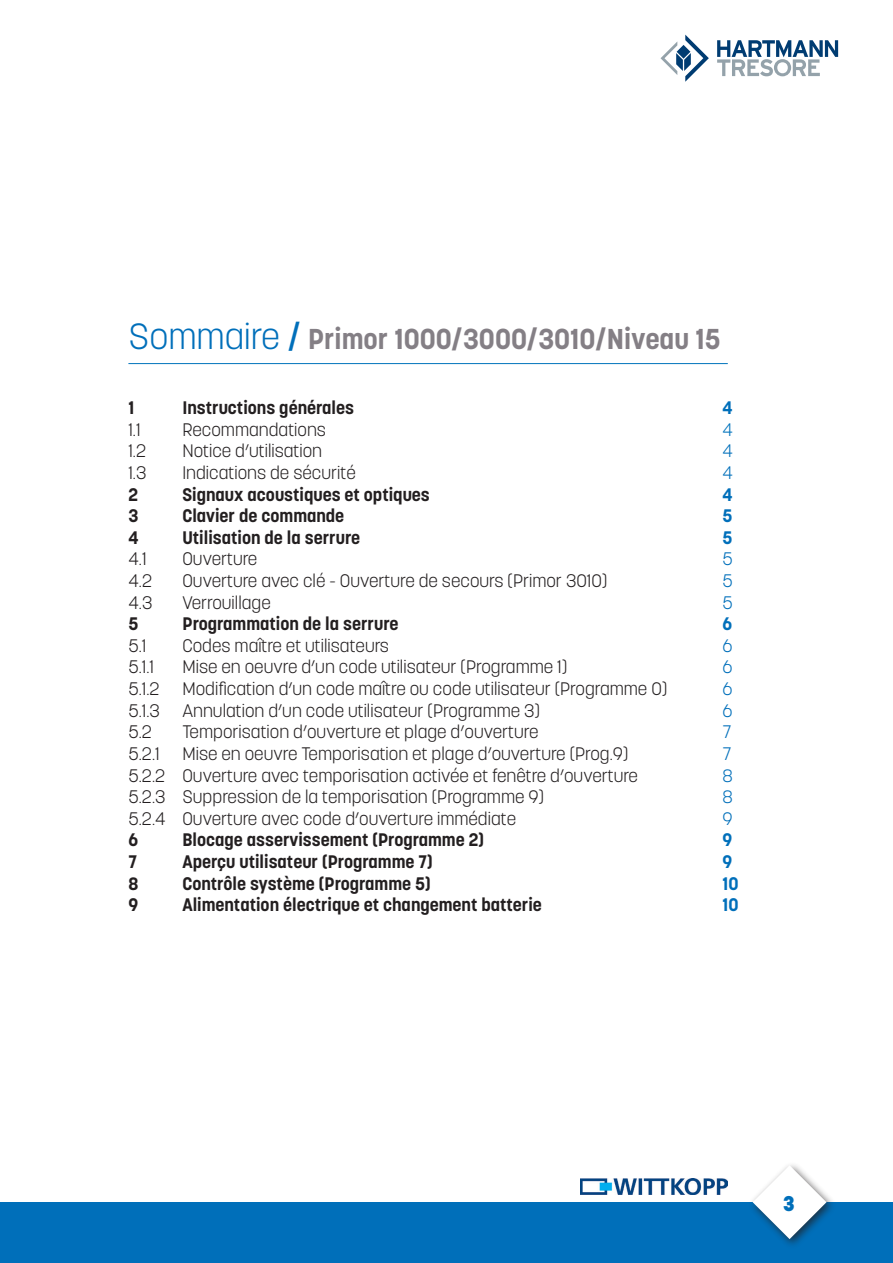
<style>
.page{position:relative;width:893px;height:1263px;background:#fff}
.page>*{position:absolute;margin:0;border:0;box-sizing:border-box;transform-origin:0 0}
.t1{font:700 28.5px "Korolev";color:#847f85}
.t2{font:800 21px "Korolev";color:#006fba}
.t3{font:300 18px "Korolev";color:#231f20}
.t4{font:700 18px "Korolev";color:#231f20}
.t5{font:300 18px "Korolev";color:#006fba}
.t6{font:700 18px "Korolev";color:#006fba}
.t7{font:300 18px "Korolev";color:#0073bc}
.s1{font-weight:300;font-size:36px;color:#006fba}
.s2{font-weight:500;font-size:36px;color:#006fba}
</style>
<div class="page">
<img style="left:580px;top:1178px;width:148px;height:17px">
<div style="left:0;top:1202px;width:893px;height:61px;background:#006fba"></div>
<div style="left:748px;top:1161px;width:88px;height:88px;background:#231f20;opacity:.75"></div>
<svg style="left:753px;top:1165px;width:73px;height:74px"></svg>
<hr style="left:128px;top:363px;width:600px;height:1px;background:#0073bc">
<svg style="left:660px;top:35px;width:49px;height:47px"></svg>
<svg style="left:717px;top:40px;width:121px;height:36px"></svg>
<p class="t1" style="left:128px;top:321px;width:594px"><span class="s1">Sommaire</span> <span class="s2">/</span> Primor 1000/3000/3010/Niveau 15</p>
<p class="t4" style="left:128px;top:396px;width:7px">1</p>
<p class="t4" style="left:182px;top:396px;width:173px">Instructions générales</p>
<p class="t6" style="left:722px;top:396px;width:12px">4</p>
<p class="t3" style="left:128px;top:418px;width:14px">1.1</p>
<p class="t3" style="left:182px;top:418px;width:145px">Recommandations</p>
<p class="t7" style="left:722px;top:418px;width:12px">4</p>
<p class="t3" style="left:128px;top:440px;width:19px">1.2</p>
<p class="t3" style="left:182px;top:440px;width:141px">Notice d’utilisation</p>
<p class="t5" style="left:722px;top:440px;width:12px">4</p>
<p class="t3" style="left:128px;top:461px;width:19px">1.3</p>
<p class="t3" style="left:182px;top:461px;width:175px">Indications de sécurité</p>
<p class="t5" style="left:722px;top:461px;width:12px">4</p>
<p class="t4" style="left:128px;top:483px;width:11px">2</p>
<p class="t4" style="left:182px;top:483px;width:249px">Signaux acoustiques et optiques</p>
<p class="t6" style="left:722px;top:483px;width:12px">4</p>
<p class="t4" style="left:128px;top:504px;width:11px">3</p>
<p class="t4" style="left:182px;top:504px;width:163px">Clavier de commande</p>
<p class="t6" style="left:722px;top:504px;width:12px">5</p>
<p class="t4" style="left:128px;top:526px;width:12px">4</p>
<p class="t4" style="left:182px;top:526px;width:179px">Utilisation de la serrure</p>
<p class="t6" style="left:722px;top:526px;width:12px">5</p>
<p class="t3" style="left:128px;top:548px;width:20px">4.1</p>
<p class="t3" style="left:182px;top:548px;width:76px">Ouverture</p>
<p class="t5" style="left:722px;top:548px;width:12px">5</p>
<p class="t3" style="left:128px;top:569px;width:25px">4.2</p>
<p class="t3" style="left:182px;top:569px;width:426px">Ouverture avec clé - Ouverture de secours (Primor 3010)</p>
<p class="t5" style="left:722px;top:569px;width:12px">5</p>
<p class="t3" style="left:128px;top:591px;width:25px">4.3</p>
<p class="t3" style="left:182px;top:591px;width:90px">Verrouillage</p>
<p class="t5" style="left:722px;top:591px;width:12px">5</p>
<p class="t4" style="left:128px;top:612px;width:12px">5</p>
<p class="t4" style="left:182px;top:612px;width:218px">Programmation de la serrure</p>
<p class="t6" style="left:722px;top:612px;width:11px">6</p>
<p class="t3" style="left:128px;top:634px;width:20px">5.1</p>
<p class="t3" style="left:182px;top:634px;width:208px">Codes maître et utilisateurs</p>
<p class="t5" style="left:722px;top:634px;width:12px">6</p>
<p class="t3" style="left:128px;top:656px;width:27px">5.1.1</p>
<p class="t3" style="left:182px;top:656px;width:386px">Mise en oeuvre d’un code utilisateur (Programme 1)</p>
<p class="t5" style="left:722px;top:656px;width:12px">6</p>
<p class="t3" style="left:128px;top:677px;width:33px">5.1.2</p>
<p class="t3" style="left:182px;top:677px;width:486px">Modification d’un code maître ou code utilisateur (Programme 0)</p>
<p class="t5" style="left:722px;top:677px;width:12px">6</p>
<p class="t3" style="left:128px;top:699px;width:413px">5.1.3 Annulation d’un code utilisateur (Programme 3)</p>
<p class="t5" style="left:722px;top:699px;width:12px">6</p>
<p class="t3" style="left:128px;top:720px;width:25px">5.2</p>
<p class="t3" style="left:182px;top:720px;width:357px">Temporisation d’ouverture et plage d’ouverture</p>
<p class="t5" style="left:722px;top:720px;width:10px">7</p>
<p class="t3" style="left:128px;top:742px;width:33px">5.2.1</p>
<p class="t3" style="left:182px;top:742px;width:448px">Mise en oeuvre Temporisation et plage d’ouverture (Prog.9)</p>
<p class="t5" style="left:722px;top:742px;width:10px">7</p>
<p class="t3" style="left:128px;top:764px;width:511px">5.2.2 Ouverture avec temporisation activée et fenêtre d’ouverture</p>
<p class="t5" style="left:722px;top:764px;width:12px">8</p>
<p class="t3" style="left:128px;top:785px;width:417px">5.2.3 Suppression de la temporisation (Programme 9)</p>
<p class="t5" style="left:722px;top:785px;width:12px">8</p>
<p class="t3" style="left:128px;top:807px;width:389px">5.2.4 Ouverture avec code d’ouverture immédiate</p>
<p class="t5" style="left:722px;top:807px;width:12px">9</p>
<p class="t4" style="left:128px;top:828px;width:11px">6</p>
<p class="t4" style="left:182px;top:828px;width:303px">Blocage asservissement (Programme 2)</p>
<p class="t6" style="left:722px;top:828px;width:11px">9</p>
<p class="t4" style="left:128px;top:850px;width:10px">7</p>
<p class="t4" style="left:182px;top:850px;width:252px">Aperçu utilisateur (Programme 7)</p>
<p class="t6" style="left:722px;top:850px;width:11px">9</p>
<p class="t4" style="left:128px;top:872px;width:11px">8</p>
<p class="t4" style="left:182px;top:872px;width:250px">Contrôle système (Programme 5)</p>
<p class="t6" style="left:722px;top:872px;width:18px">10</p>
<p class="t4" style="left:128px;top:893px;width:11px">9</p>
<p class="t4" style="left:182px;top:893px;width:361px">Alimentation électrique et changement batterie</p>
<p class="t6" style="left:722px;top:893px;width:18px">10</p>
<p class="t2" style="left:783px;top:1190px;width:13px">3</p>
</div>
